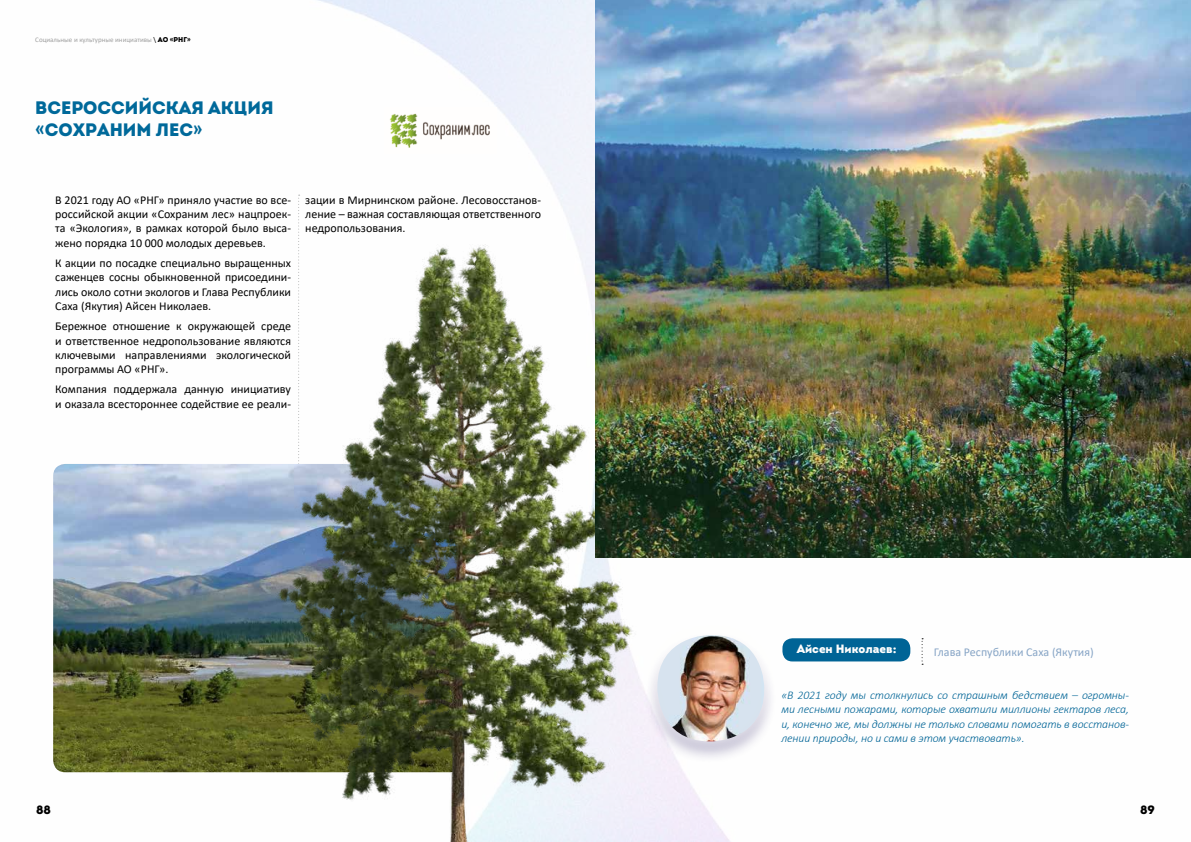
<style>
.page{position:relative;width:1191px;height:842px;background:#fff}
.page>*{position:absolute;margin:0;border:0;box-sizing:border-box;transform-origin:0 0}
.t1{font:900 18px/21.6px "Intro";color:#00699a}
.t2{font:12px/14.4px "Calibri";color:#000;text-align:justify}
.t3{font:12px "Calibri";color:#87a5c6}
.t4{font:900 12px "Intro";color:#fffefd}
.t5{font:900 12px "Intro";color:#000}
.t6{font:italic 300 11.8px/14.2px "Calibri";letter-spacing:-.01em;color:#006496;text-align:justify}
.t7{font:7px "Calibri";color:#a0a0a0}
.s1{color:#000}
.s2{font-family:"Intro";font-weight:900;color:#000}
</style>
<div class="page">
<img style="left:63px;top:0;width:1128px;height:773px">
<svg style="left:298px;top:195px;width:2px;height:9px"></svg>
<img style="left:384px;top:107px;width:112px;height:47px">
<img style="left:53px;top:464px;width:75px;height:308px">
<img style="left:128px;top:204px;width:668px;height:638px">
<div style="left:782px;top:638px;width:128px;height:23px;background:#006496;border-radius:10px"></div>
<svg style="left:921px;top:638px;width:2px;height:27px"></svg>
<div style="left:645px;top:632px;width:131px;height:132px;background:#392e71;opacity:.3"></div>
<div style="left:647px;top:625px;width:127px;height:127px;background:#fffefd;opacity:.75"></div>
<img style="left:657px;top:635px;width:107px;height:106px">
<img style="left:595px;top:0;width:596px;height:557px">
<p class="t7" style="left:35px;top:35px;width:157px">Социальные и культурные инициативы <span class="s1">\</span> <span class="s2">АО «РНГ»</span></p>
<h1 class="t1" style="left:35px;top:97px;width:240px">ВСЕРОССИЙСКАЯ АКЦИЯ «СОХРАНИМ ЛЕС»</h1>
<p class="t2" style="left:55px;top:192px;width:237px">В 2021 году АО «РНГ» приняло участие во все&shy;российской акции «Сохраним лес» нацпроек&shy;та «Экология», в рамках которой было выса&shy;жено порядка 10 000 молодых деревьев.</p>
<p class="t2" style="left:55px;top:255px;width:237px">К акции по посадке специально выращенных саженцев сосны обыкновенной присоедини&shy;лись около сотни экологов и Глава Республики Саха (Якутия) Айсен Николаев.</p>
<p class="t2" style="left:55px;top:319px;width:237px">Бережное отношение к окружающей среде и ответственное недропользование являются ключевыми направлениями экологической программы АО «РНГ».</p>
<p class="t2" style="left:55px;top:382px;width:237px">Компания поддержала данную инициативу и оказала всестороннее содействие ее реали-</p>
<p class="t2" style="left:305px;top:192px;width:237px">зации в Мирнинском районе. Лесовосстанов&shy;ление – важная составляющая ответственного недропользования.</p>
<p class="t4" style="left:796px;top:641px;width:101px">Айсен Николаев:</p>
<p class="t3" style="left:934px;top:643px;width:161px">Глава Республики Саха (Якутия)</p>
<p class="t6" style="left:781px;top:688px;width:349px">«В 2021 году мы столкнулись со страшным бедствием – огромны&shy;ми лесными пожарами, которые охватили миллионы гектаров леса, и, конечно же, мы должны не только словами помогать в восстанов&shy;лении природы, но и сами в этом участвовать».</p>
<p class="t5" style="left:36px;top:802px;width:16px">88</p>
<p class="t5" style="left:1140px;top:802px;width:16px">89</p>
</div>
